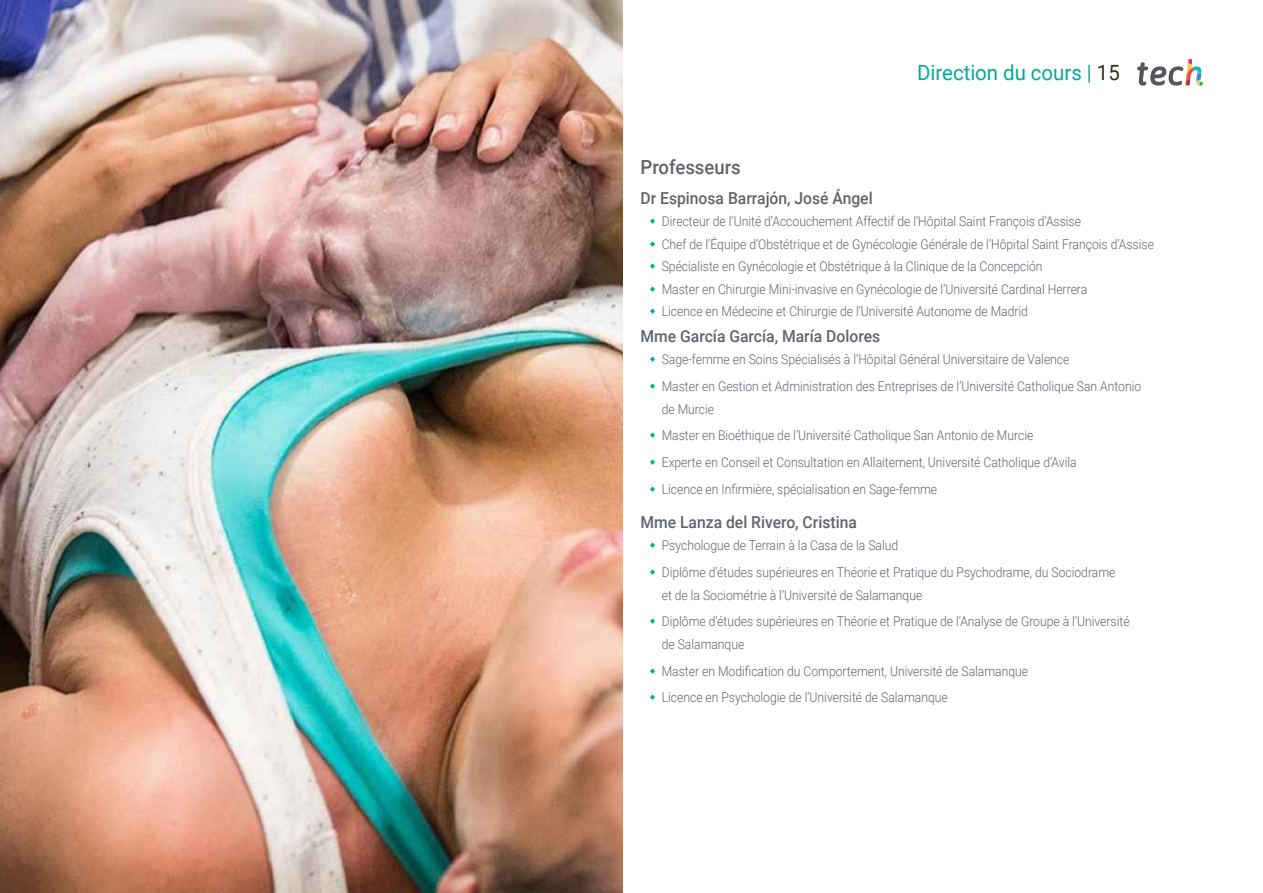
<style>
.page{position:relative;width:1263px;height:893px;background:#fff}
.page>*{position:absolute;margin:0;border:0;box-sizing:border-box;transform-origin:0 0}
.t1{font:21px "Roboto";color:#00aa97}
.t2{font:500 19.5px "Roboto";color:#61646a;scale:.95 1}
.t3{font:500 16.5px "Roboto";color:#61646a;scale:.95 1}
.t4{font:300 13.5px/26.7px "Roboto";color:#61646a;scale:.9 1}
.s1{color:#312e20}
</style>
<div class="page">
<img style="left:0;top:0;width:622px;height:893px">
<svg style="left:1137px;top:59px;width:66px;height:27px"></svg>
<h1 class="t1" style="left:917px;top:57px;width:204px">Direction du cours | <span class="s1">15</span></h1>
<h2 class="t2" style="left:640px;top:153px;width:107px">Professeurs</h2>
<p class="t3" style="left:640px;top:186px;width:246px">Dr Espinosa Barrajón, José Ángel</p>
<p class="t4" style="left:662px;top:210px;width:548px;line-height:22.5px">Directeur de l’Unité d’Accouchement Affectif de l’Hôpital Saint François d’Assise<br>Chef de l’Équipe d’Obstétrique et de Gynécologie Générale de l’Hôpital Saint François d’Assise Spécialiste en Gynécologie et Obstétrique à la Clinique de la Concepción<br>Master en Chirurgie Mini-invasive en Gynécologie de l’Université Cardinal Herrera<br>Licence en Médecine et Chirurgie de l’Université Autonome de Madrid</p>
<p class="t3" style="left:640px;top:324px;width:254px">Mme García García, María Dolores</p>
<p class="t4" style="left:662px;top:346px;width:534px">Sage-femme en Soins Spécialisés à l’Hôpital Général Universitaire de Valence<br>Master en Gestion et Administration des Entreprises de l’Université Catholique San Antonio</p>
<p class="t4" style="left:662px;top:395px;width:463px">de Murcie<br>Master en Bioéthique de l’Université Catholique San Antonio de Murcie Experte en Conseil et Consultation en Allaitement, Université Catholique d’Avila Licence en Infirmière, spécialisation en Sage-femme</p>
<p class="t3" style="left:640px;top:511px;width:229px">Mme Lanza del Rivero, Cristina</p>
<p class="t4" style="left:662px;top:532px;width:506px">Psychologue de Terrain à la Casa de la Salud<br>Diplôme d’études supérieures en Théorie et Pratique du Psychodrame, du Sociodrame</p>
<p class="t4" style="left:662px;top:581px;width:521px">et de la Sociométrie à l’Université de Salamanque<br>Diplôme d’études supérieures en Théorie et Pratique de l’Analyse de Groupe à l’Université</p>
<p class="t4" style="left:662px;top:630px;width:409px">de Salamanque<br>Master en Modification du Comportement, Université de Salamanque<br>Licence en Psychologie de l’Université de Salamanque</p>
</div>
